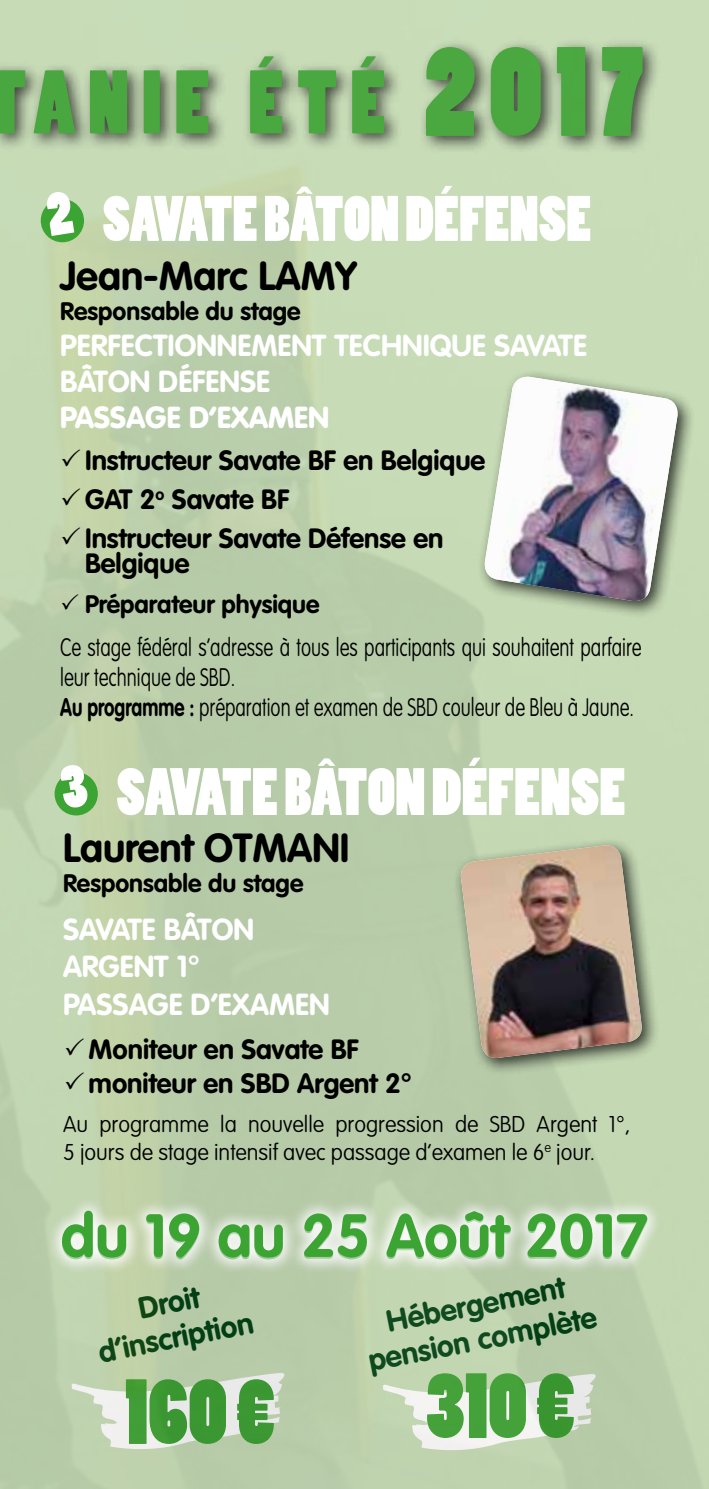
<style>
.page{position:relative;width:709px;height:1489px;background:#fff}
.page>*{position:absolute;margin:0;border:0;box-sizing:border-box;transform-origin:0 0}
.t1{font:87.25px "Poplar Std";color:#3ca432}
.t2{font:84px "Poplar Std";letter-spacing:.155em;color:#3ca432}
.t3{font:62.5px "Poplar Std";color:#fff}
.t4{font:60px "Poplar Std";color:#fff}
.t5{font:700 60px "VAG Rounded Std";color:#3ca432}
.t6{font:700 40px "VAG Rounded Std";color:#000}
.t7{font:700 30px/37.5px "VAG Rounded Std";color:#fff}
.t8{font:700 30px/35px "VAG Rounded Std";color:#004314;text-align:center}
.t9{font:900 30px "VAG Rounded Std";color:#fff}
.t10{font:700 27.5px/25px "VAG Rounded Std";color:#000}
.t11{font:100 25px/43.2px "VAG Rounded Std";color:#000;scale:.75 1}
.t12{font:700 25px "VAG Rounded Std";color:#000}
.t13{font:100 22.5px/27.5px "VAG Rounded Std";color:#000}
.s1{font-size:120px}
.s2{font-weight:700}
</style>
<div class="page">
<img style="left:0;top:0;width:709px;height:1488px">
<div style="left:41px;top:199px;width:43px;height:43px;background:#3ca432;border-radius:50%"></div>
<div style="left:476px;top:368px;width:220px;height:251px;background:#000;opacity:.75"></div>
<img style="left:482px;top:377px;width:198px;height:226px">
<div style="left:47px;top:1195px;width:615px;height:79px;background:#fff;opacity:.75"></div>
<div style="left:453px;top:837px;width:207px;height:239px;background:#000;opacity:.75"></div>
<img style="left:459px;top:845px;width:184px;height:214px">
<div style="left:55px;top:772px;width:43px;height:43px;background:#3ca432;border-radius:50%"></div>
<svg style="left:45px;top:190px;width:30px;height:46px"></svg>
<svg style="left:59px;top:763px;width:30px;height:46px"></svg>
<h2 class="t2" style="left:-14px;top:56px;width:659px">TANIE ÉTÉ <span class="s1">2017</span></h2>
<h3 class="t4" style="left:102px;top:186px;width:490px">SAVATE BÂTON DÉFENSE</h3>
<h3 class="t6" style="left:60px;top:252px;width:298px">Jean-Marc LAMY</h3>
<p class="t12" style="left:60px;top:296px;width:242px">Responsable du stage</p>
<p class="t7" style="left:60px;top:328px;width:528px;line-height:36px">PERFECTIONNEMENT TECHNIQUE SAVATE<br>BÂTON DÉFENSE</p>
<p class="t9" style="left:60px;top:399px;width:270px">PASSAGE D’EXAMEN</p>
<p class="t10" style="left:60px;top:449px;width:426px">✓Instructeur Savate BF en Belgique</p>
<p class="t10" style="left:60px;top:488px;width:230px">✓GAT 2<sup>o</sup> Savate BF</p>
<p class="t10" style="left:85px;top:527px;width:360px;text-indent:-25px">✓Instructeur Savate Défense en<br>Belgique</p>
<p class="t11" style="left:60px;top:583px;width:776px">✓ <span class="s2">Préparateur physique<br></span>Ce stage fédéral s’adresse à tous les participants qui souhaitent parfaire</p>
<p class="t11" style="left:60px;top:663px;width:766px;line-height:30px">leur technique de SBD.<br><span class="s2">Au programme :</span> préparation et examen de SBD couleur de Bleu à Jaune.</p>
<h3 class="t3" style="left:116px;top:757px;width:511px">SAVATE BÂTON DÉFENSE</h3>
<h3 class="t6" style="left:63px;top:824px;width:288px">Laurent OTMANI</h3>
<p class="t12" style="left:63px;top:868px;width:242px">Responsable du stage</p>
<p class="t7" style="left:63px;top:911px;width:268px">SAVATE BÂTON<br>ARGENT 1°<br>PASSAGE D’EXAMEN</p>
<p class="t10" style="left:64px;top:1037px;width:296px">✓Moniteur en Savate BF</p>
<p class="t10" style="left:64px;top:1071px;width:349px">✓moniteur en SBD Argent 2°</p>
<p class="t13" style="left:63px;top:1111px;width:568px">Au programme la nouvelle progression de SBD Argent 1°,<br>5 jours de stage intensif avec passage d’examen le 6<sup>e</sup> jour.</p>
<h3 class="t5" style="left:61px;top:1200px;width:589px">du 19 au 25 Août 2017</h3>
<p class="t8" style="left:89px;top:1301px;width:159px;rotate:-11deg">Droit d’inscription</p>
<h1 class="t1" style="left:125px;top:1363px;width:156px">160 €</h1>
<p class="t8" style="left:359px;top:1310px;width:233px;rotate:-11deg">Hébergement pension complète</p>
<h1 class="t1" style="left:426px;top:1357px;width:155px">310 €</h1>
</div>
